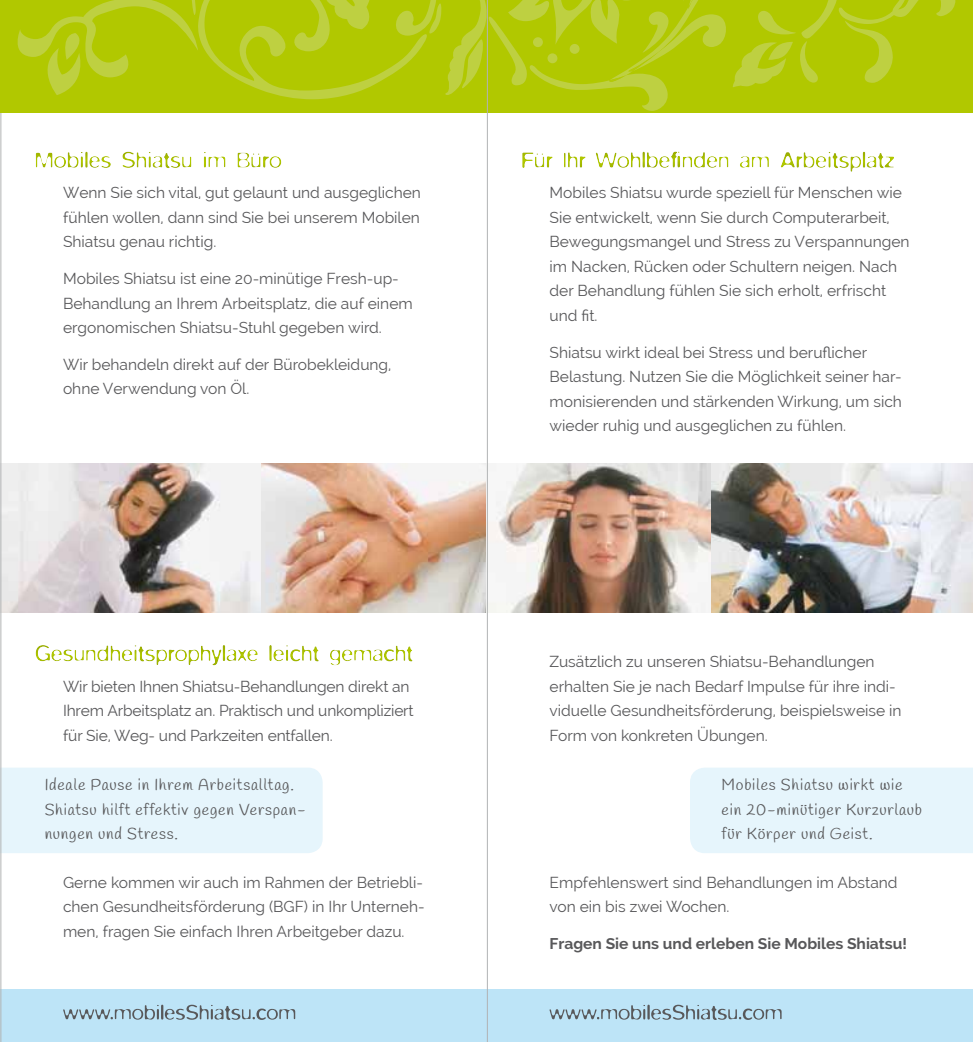
<style>
.page{position:relative;width:973px;height:1042px;background:#fff}
.page>*{position:absolute;margin:0;border:0;box-sizing:border-box;transform-origin:0 0}
.t1{font:15.75px/24.5px "Handlee";letter-spacing:.05em;color:#58585a}
.t2{font:15.58px/24.5px "Raleway";color:#58585a}
.t3{font:700 15.58px "Raleway";color:#58585a}
</style>
<div class="page">
<img style="left:260px;top:463px;width:712px;height:149px">
<img style="left:0;top:463px;width:260px;height:149px">
<div style="left:0;top:990px;width:972px;height:52px;background:#bde4f7"></div>
<div style="left:35px;top:149px;width:246px;height:21px;background:#1a171c;opacity:.5"></div>
<div style="left:35px;top:642px;width:378px;height:25px;background:#1a171c;opacity:.5"></div>
<div style="left:0;top:767px;width:322px;height:86px;background:#e6f5fc"></div>
<svg style="left:63px;top:1004px;width:232px;height:16px"></svg>
<hr style="left:1px;top:0;width:1px;height:1042px;background:#b1b3b4">
<div style="left:521px;top:149px;width:373px;height:24px;background:#1a171c;opacity:.5"></div>
<div style="left:690px;top:768px;width:282px;height:85px;background:#e6f5fc"></div>
<svg style="left:549px;top:1004px;width:232px;height:16px"></svg>
<div style="left:0;top:0;width:972px;height:113px;background:#b1c800"></div>
<svg style="left:17px;top:0;width:939px;height:111px"></svg>
<hr style="left:487px;top:0;width:1px;height:1042px;background:#b1b3b4">
<p class="t2" style="left:63px;top:180px;width:359px;text-align:justify">Wenn Sie sich vital, gut gelaunt und ausgeglichen fühlen wollen, dann sind Sie bei unserem Mobilen Shiatsu genau richtig.</p>
<p class="t2" style="left:63px;top:266px;width:351px">Mobiles Shiatsu ist eine 20-minütige Fresh-up-<br>Behandlung an Ihrem Arbeitsplatz, die auf einem ergonomischen Shiatsu-Stuhl gegeben wird.</p>
<p class="t2" style="left:63px;top:352px;width:330px">Wir behandeln direkt auf der Bürobekleidung, ohne Verwendung von Öl.</p>
<p class="t2" style="left:63px;top:674px;width:352px">Wir bieten Ihnen Shiatsu-Behandlungen direkt an<br>Ihrem Arbeitsplatz an. Praktisch und unkompliziert für Sie, Weg- und Parkzeiten entfallen.</p>
<p class="t1" style="left:45px;top:774px;width:262px">Ideale Pause in Ihrem Arbeitsalltag.<br>Shiatsu hilft effektiv gegen Verspan&shy;nungen und Stress.</p>
<p class="t2" style="left:63px;top:870px;width:363px;text-align:justify">Gerne kommen wir auch im Rahmen der Betriebli&shy;chen Gesundheitsförderung (BGF) in Ihr Unterneh&shy;men, fragen Sie einfach Ihren Arbeitgeber dazu.</p>
<p class="t2" style="left:549px;top:180px;width:361px">Mobiles Shiatsu wurde speziell für Menschen wie Sie entwickelt, wenn Sie durch Computerarbeit, Bewegungsmangel und Stress zu Verspannungen im Nacken, Rücken oder Schultern neigen. Nach der Behandlung fühlen Sie sich erholt, erfrischt und fit.</p>
<p class="t2" style="left:549px;top:340px;width:354px">Shiatsu wirkt ideal bei Stress und beruflicher Belastung. Nutzen Sie die Möglichkeit seiner har&shy;monisierenden und stärkenden Wirkung, um sich wieder ruhig und ausgeglichen zu fühlen.</p>
<p class="t2" style="left:549px;top:649px;width:353px">Zusätzlich zu unseren Shiatsu-Behandlungen erhalten Sie je nach Bedarf Impulse für ihre indi&shy;viduelle Gesundheitsförderung, beispielsweise in Form von konkreten Übungen.</p>
<p class="t1" style="left:721px;top:774px;width:202px">Mobiles Shiatsu wirkt wie ein 20-minütiger Kurzurlaub für Körper und Geist.</p>
<p class="t2" style="left:549px;top:870px;width:349px">Empfehlenswert sind Behandlungen im Abstand von ein bis zwei Wochen.</p>
<p class="t3" style="left:549px;top:934px;width:359px">Fragen Sie uns und erleben Sie Mobiles Shiatsu!</p>
</div>
